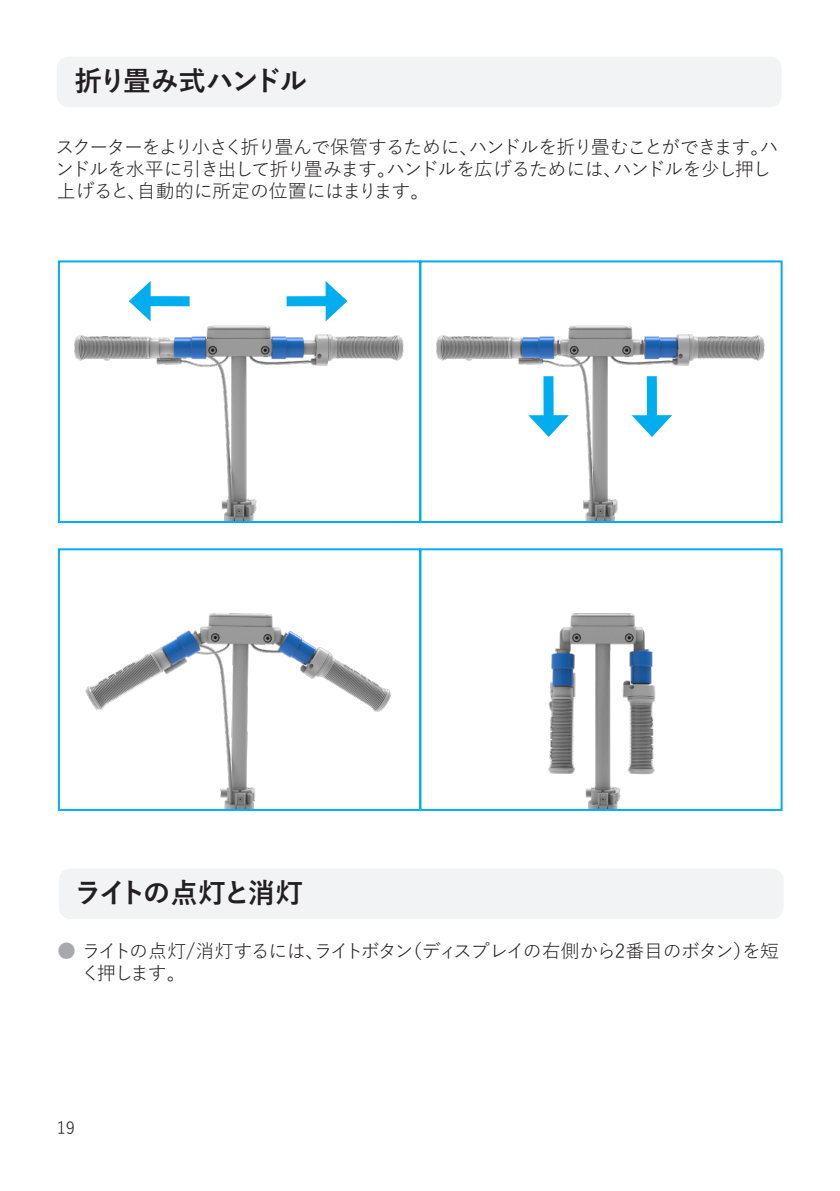
<style>
.page{position:relative;width:840px;height:1191px;background:#fff}
.page>*{position:absolute;margin:0;border:0;box-sizing:border-box;transform-origin:0 0}
.Subtitle{font:700 27.6px "Yu Gothic";letter-spacing:-.085em;color:#231f20}
.Normal_text{font:19px/21.6px "Yu Gothic";letter-spacing:-.07em;color:#231f20}
.t1{font:16.6px "Yu Gothic";color:#231f20}
.s1{color:#a8a9ad}
</style>
<div class="page">
<div style="left:57px;top:57px;width:724px;height:50px;background:#f2f3f4;border-radius:12px"></div>
<img style="left:74px;top:296px;width:691px;height:224px">
<div style="left:58px;top:260px;width:363px;height:263px;border:2px solid #00aeef"></div>
<img style="left:85px;top:613px;width:571px;height:195px">
<div style="left:58px;top:548px;width:363px;height:263px;border:2px solid #00aeef"></div>
<div style="left:419px;top:260px;width:363px;height:263px;border:2px solid #00aeef"></div>
<div style="left:419px;top:548px;width:363px;height:263px;border:2px solid #00aeef"></div>
<div style="left:59px;top:868px;width:724px;height:51px;background:#f2f3f4;border-radius:12px"></div>
<div style="left:286px;top:296px;width:48px;height:10px;background:#00aeef"></div>
<svg style="left:325px;top:281px;width:22px;height:40px"></svg>
<div style="left:543px;top:376px;width:10px;height:47px;background:#00aeef"></div>
<svg style="left:528px;top:415px;width:40px;height:22px"></svg>
<div style="left:646px;top:376px;width:10px;height:47px;background:#00aeef"></div>
<svg style="left:631px;top:415px;width:40px;height:22px"></svg>
<div style="left:142px;top:296px;width:47px;height:10px;background:#00aeef"></div>
<svg style="left:129px;top:281px;width:22px;height:40px"></svg>
<p class="Subtitle" style="left:74px;top:65px;width:234px">折り畳み式ハンドル</p>
<p class="Normal_text" style="left:55px;top:134px;width:724px">スクーターをより小さく折り畳んで保管するために、ハンドルを折り畳むことができます。ハンドルを水平に引き出して折り畳みます。ハンドルを広げるためには、ハンドルを少し押し上げると、自動的に所定の位置にはまります。</p>
<p class="Subtitle" style="left:74px;top:877px;width:230px">ライトの点灯と消灯</p>
<p class="Normal_text" style="left:81px;top:937px;width:699px;text-indent:-24px"><span class="s1">●</span> ライトの点灯/消灯するには、ライトボタン（ディスプレイの右側から2番目のボタン）を短く押します。</p>
<p class="t1" style="left:57px;top:1112px;width:20px">19</p>
</div>
